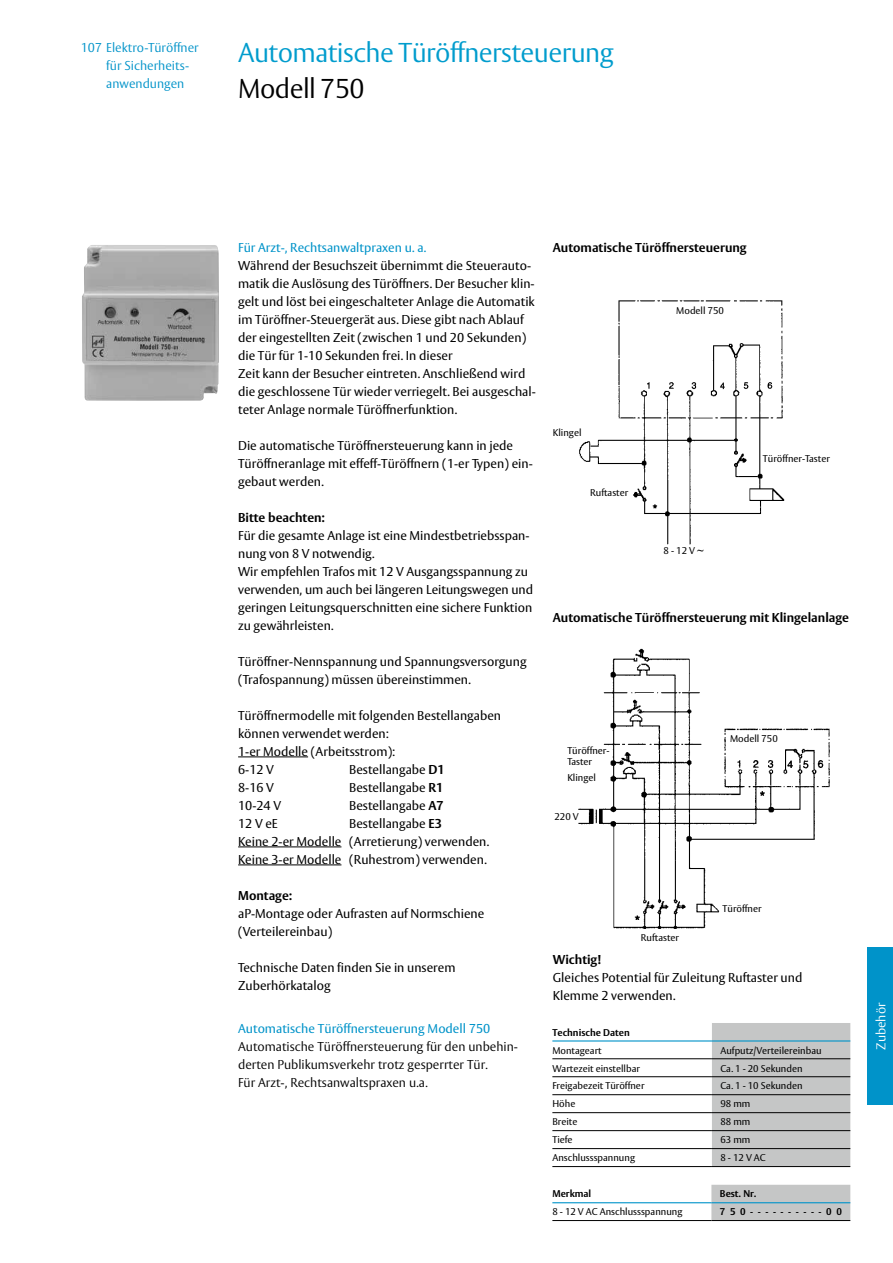
<style>
.page{position:relative;width:893px;height:1263px;background:#fff}
.page>*{position:absolute;margin:0;border:0;box-sizing:border-box;transform-origin:0 0}
.t1{font:300 27px "ASSA Vesta";letter-spacing:-.02em;color:#009ccd}
.t2{font:300 27px "ASSA Vesta";letter-spacing:-.02em;color:#000}
.t3{font:12.75px/18px "ASSA Vesta";color:#000}
.t4{font:300 12.75px/18px "ASSA Vesta";color:#000}
.t5{font:700 12.75px "ASSA Vesta";color:#000}
.t6{font:12.75px "ASSA Vesta";color:#0093c9}
.t7{font:300 12.75px/18px "ASSA Vesta";color:#0093c9}
.t8{font:300 12.75px "ASSA Vesta";color:#fff}
.t9{font:9.75px/10.5px "ASSA Vesta";color:#000}
.t10{font:700 9.75px "ASSA Vesta";color:#000}
.s1{font-weight:700}
</style>
<div class="page">
<div style="left:867px;top:947px;width:26px;height:158px;background:#0093c9"></div>
<hr style="left:238px;top:756px;width:70px;height:1px;background:#000">
<hr style="left:238px;top:846px;width:103px;height:1px;background:#000">
<hr style="left:238px;top:864px;width:103px;height:1px;background:#000">
<img style="left:82px;top:245px;width:137px;height:156px">
<img style="left:579px;top:300px;width:206px;height:245px">
<img style="left:578px;top:648px;width:252px;height:281px">
<div style="left:712px;top:1023px;width:138px;height:143px;background:#c5c6c6"></div>
<hr style="left:552px;top:1058px;width:160px;height:1px;background:#000">
<hr style="left:712px;top:1058px;width:138px;height:1px;background:#000">
<hr style="left:552px;top:1076px;width:160px;height:1px;background:#000">
<hr style="left:712px;top:1076px;width:138px;height:1px;background:#000">
<hr style="left:552px;top:1094px;width:160px;height:1px;background:#000">
<hr style="left:712px;top:1094px;width:138px;height:1px;background:#000">
<hr style="left:552px;top:1112px;width:160px;height:1px;background:#000">
<hr style="left:712px;top:1112px;width:138px;height:1px;background:#000">
<hr style="left:552px;top:1130px;width:160px;height:1px;background:#000">
<hr style="left:712px;top:1130px;width:138px;height:1px;background:#000">
<hr style="left:552px;top:1148px;width:160px;height:1px;background:#000">
<hr style="left:552px;top:1166px;width:160px;height:1px;background:#000">
<hr style="left:712px;top:1148px;width:138px;height:1px;background:#000">
<hr style="left:712px;top:1166px;width:138px;height:1px;background:#000">
<hr style="left:552px;top:1040px;width:160px;height:1px;background:#0093c9">
<hr style="left:712px;top:1040px;width:138px;height:1px;background:#0093c9">
<div style="left:711px;top:1185px;width:139px;height:35px;background:#c5c6c6"></div>
<hr style="left:552px;top:1220px;width:159px;height:1px;background:#000">
<hr style="left:711px;top:1220px;width:139px;height:1px;background:#000">
<hr style="left:552px;top:1202px;width:159px;height:1px;background:#0093c9">
<hr style="left:711px;top:1202px;width:139px;height:1px;background:#0093c9">
<p class="t7" style="left:106px;top:39px;width:94px;text-indent:-26px">107 Elektro-Türöffner für Sicherheits&shy;anwendungen</p>
<h1 class="t1" style="left:238px;top:36px;width:377px">Automatische Türöffnersteuerung</h1>
<h1 class="t2" style="left:238px;top:72px;width:128px">Modell 750</h1>
<p class="t6" style="left:238px;top:239px;width:190px">Für Arzt-, Rechtsanwaltpraxen u. a.</p>
<p class="t3" style="left:238px;top:257px;width:299px">Während der Besuchszeit übernimmt die Steuerauto&shy;matik die Auslösung des Türöffners. Der Besucher klin&shy;gelt und löst bei eingeschalteter Anlage die Automatik im Türöffner-Steuergerät aus. Diese gibt nach Ablauf der eingestellten Zeit (zwischen 1 und 20 Sekunden) die Tür für 1-10 Sekunden frei. In dieser<br>Zeit kann der Besucher eintreten. Anschließend wird die geschlossene Tür wieder verriegelt. Bei ausgeschal&shy;teter Anlage normale Türöffnerfunktion.</p>
<p class="t3" style="left:238px;top:437px;width:296px">Die automatische Türöffnersteuerung kann in jede<br>Türöffneranlage mit effeff-Türöffnern (1-er Typen) ein&shy;gebaut werden.</p>
<p class="t5" style="left:238px;top:509px;width:88px">Bitte beachten:</p>
<p class="t3" style="left:238px;top:527px;width:297px">Für die gesamte Anlage ist eine Mindestbetriebsspan&shy;nung von 8 V notwendig.<br>Wir empfehlen Trafos mit 12 V Ausgangsspannung zu verwenden, um auch bei längeren Leitungswegen und geringen Leitungsquerschnitten eine sichere Funktion zu gewährleisten.</p>
<p class="t3" style="left:238px;top:653px;width:290px">Türöffner-Nennspannung und Spannungsversorgung (Trafospannung) müssen übereinstimmen.</p>
<p class="t3" style="left:238px;top:707px;width:265px">Türöffnermodelle mit folgenden Bestellangaben können verwendet werden:<br>1-er Modelle (Arbeitsstrom):<br>6-12 V</p>
<p class="t3" style="left:349px;top:761px;width:97px">Bestellangabe <span class="s1">D1</span></p>
<p class="t3" style="left:238px;top:779px;width:37px">8-16 V</p>
<p class="t3" style="left:349px;top:779px;width:96px">Bestellangabe <span class="s1">R1</span></p>
<p class="t3" style="left:238px;top:797px;width:44px">10-24 V</p>
<p class="t3" style="left:349px;top:797px;width:96px">Bestellangabe <span class="s1">A7</span></p>
<p class="t3" style="left:238px;top:815px;width:41px">12 V eE</p>
<p class="t3" style="left:238px;top:815px;width:253px;text-indent:111px">Bestellangabe <span class="s1">E3<br></span>Keine 2-er Modelle (Arretierung) verwenden.<br>Keine 3-er Modelle (Ruhestrom) verwenden.</p>
<p class="t5" style="left:238px;top:887px;width:56px">Montage:</p>
<p class="t3" style="left:238px;top:905px;width:248px">aP-Montage oder Aufrasten auf Normschiene (Verteilereinbau)</p>
<p class="t3" style="left:238px;top:959px;width:219px">Technische Daten finden Sie in unserem<br>Zuberhörkatalog</p>
<p class="t6" style="left:238px;top:1021px;width:254px">Automatische Türöffnersteuerung Modell 750</p>
<p class="t4" style="left:238px;top:1038px;width:281px">Automatische Türöffnersteuerung für den unbehin&shy;derten Publikumsverkehr trotz gesperrter Tür.<br>Für Arzt-, Rechtsanwaltspraxen u.a.</p>
<p class="t5" style="left:553px;top:239px;width:195px">Automatische Türöffnersteuerung</p>
<p class="t9" style="left:676px;top:305px;width:49px">Modell 750</p>
<p class="t9" style="left:553px;top:428px;width:30px">Klingel</p>
<p class="t9" style="left:590px;top:488px;width:40px">Ruftaster</p>
<p class="t9" style="left:664px;top:546px;width:42px">8 - 12 V ~</p>
<p class="t9" style="left:763px;top:454px;width:68px">Türöffner-Taster</p>
<p class="t5" style="left:553px;top:610px;width:298px">Automatische Türöffnersteuerung mit Klingelanlage</p>
<p class="t9" style="left:567px;top:746px;width:44px">Türöffner-<br>Taster</p>
<p class="t9" style="left:567px;top:773px;width:30px">Klingel</p>
<p class="t9" style="left:554px;top:812px;width:26px">220 V</p>
<p class="t9" style="left:641px;top:932px;width:40px">Ruftaster</p>
<p class="t9" style="left:730px;top:734px;width:49px">Modell 750</p>
<p class="t9" style="left:723px;top:904px;width:41px">Türöffner</p>
<p class="t5" style="left:553px;top:952px;width:50px">Wichtig!</p>
<p class="t3" style="left:553px;top:969px;width:251px">Gleiches Potential für Zuleitung Ruftaster und<br>Klemme 2 verwenden.</p>
<p class="t10" style="left:552px;top:1026px;width:79px">Technische Daten</p>
<p class="t9" style="left:552px;top:1045px;width:51px">Montageart</p>
<p class="t9" style="left:720px;top:1045px;width:103px">Aufputz/Verteilereinbau</p>
<p class="t9" style="left:552px;top:1063px;width:89px">Wartezeit einstellbar</p>
<p class="t9" style="left:720px;top:1063px;width:84px">Ca. 1 - 20 Sekunden</p>
<p class="t9" style="left:552px;top:1081px;width:94px">Freigabezeit Türöffner</p>
<p class="t9" style="left:720px;top:1081px;width:84px">Ca. 1 - 10 Sekunden</p>
<p class="t9" style="left:552px;top:1099px;width:24px">Höhe</p>
<p class="t9" style="left:720px;top:1099px;width:31px">98 mm</p>
<p class="t9" style="left:552px;top:1117px;width:27px">Breite</p>
<p class="t9" style="left:720px;top:1117px;width:31px">88 mm</p>
<p class="t9" style="left:552px;top:1135px;width:22px">Tiefe</p>
<p class="t9" style="left:720px;top:1135px;width:31px">63 mm</p>
<p class="t9" style="left:552px;top:1153px;width:84px">Anschlussspannung</p>
<p class="t9" style="left:720px;top:1153px;width:47px">8 - 12 V AC</p>
<p class="t10" style="left:552px;top:1188px;width:40px">Merkmal</p>
<p class="t10" style="left:720px;top:1188px;width:38px">Best. Nr.</p>
<p class="t9" style="left:552px;top:1207px;width:132px">8 - 12 V AC Anschlussspannung</p>
<p class="t10" style="left:720px;top:1206px;width:123px">750----------00</p>
<p class="t8" style="left:873px;top:1050px;width:49px;rotate:-90deg">Zubehör</p>
</div>
